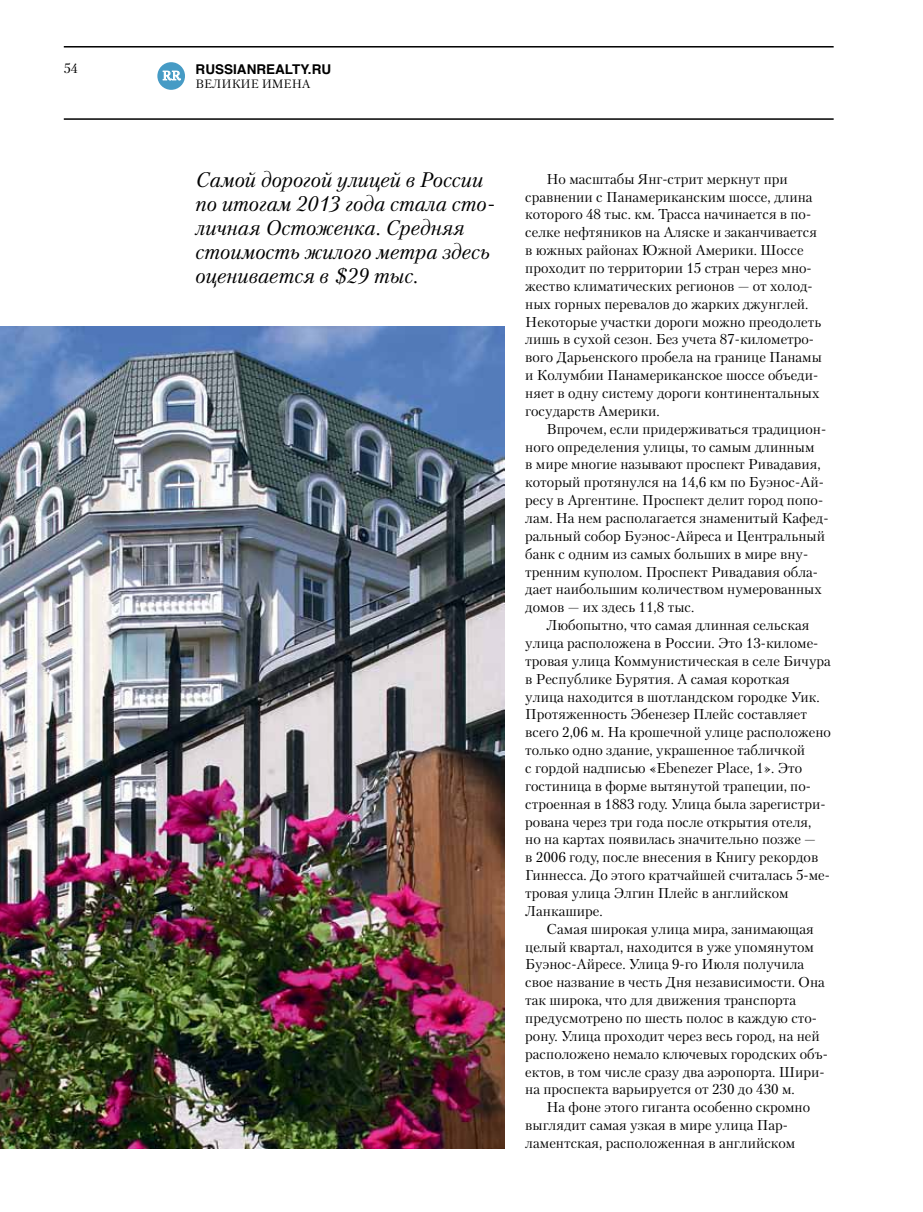
<style>
.page{position:relative;width:923px;height:1212px;background:#fff}
.page>*{position:absolute;margin:0;border:0;box-sizing:border-box;transform-origin:0 0}
.t1{font:italic 21px/24px "Petersburg TF";color:#000}
.t2{font:14.25px/17.9px "Petersburg TF";color:#000}
.t3{font:700 13.5px "Helvetica TF";color:#000}
.t4{font:13.5px "Petersburg TF";color:#000}
.t5{font:12.6px "Petersburg TF";color:#fff}
.t6{font:12px "Petersburg TF";color:#000}
</style>
<div class="page">
<hr style="left:64px;top:118px;width:769px;height:2px;background:#000">
<hr style="left:64px;top:46px;width:769px;height:2px;background:#000">
<div style="left:157px;top:62px;width:28px;height:28px;background:#469bc5;border-radius:50%"></div>
<svg style="left:163px;top:71px;width:18px;height:9px"></svg>
<img style="left:0;top:327px;width:504px;height:821px">
<p class="t4" style="left:64px;top:60px;width:16px">54</p>
<p class="t3" style="left:196px;top:58px;width:29px">RUSSIA</p>
<p class="t3" style="left:247px;top:58px;width:20px">NREALT</p>
<p class="t3" style="left:300px;top:58px;width:32px">Y.RU</p>
<p class="t6" style="left:196px;top:77px;width:107px">Великие имена</p>
<p class="t5" style="left:162px;top:68px;width:20px">RR</p>
<h1 class="t1" style="left:196px;top:167px;width:301px">Самой дорогой улицей в России по итогам 2013 года стала сто&shy;личная Остоженка. Средняя стоимость жилого метра здесь оценивается в $29 тыс.</h1>
<p class="t2" style="left:525px;top:170px;width:298px;text-indent:21px">Но масштабы Янг-стрит меркнут при сравнении с Панамериканским шоссе, длина которого 48 тыс. км. Трасса начинается в по&shy;селке нефтяников на Аляске и заканчивается в южных районах Южной Америки. Шоссе проходит по территории 15 стран через мно&shy;жество климатических регионов — от холод&shy;ных горных перевалов до жарких джунглей.<br>Некоторые участки дороги можно преодолеть лишь в сухой сезон. Без учета 87‑километро&shy;вого Дарьенского пробела на границе Панамы и Колумбии Панамериканское шоссе объеди&shy;няет в одну систему дороги континентальных государств Америки.</p>
<p class="t2" style="left:525px;top:419px;width:303px;text-indent:21px">Впрочем, если придерживаться традицион&shy;ного определения улицы, то самым длинным<br>в мире многие называют проспект Ривадавия, который протянулся на 14,6 км по Буэнос-Ай&shy;ресу в Аргентине. Проспект делит город попо&shy;лам. На нем располагается знаменитый Кафед&shy;ральный собор Буэнос-Айреса и Центральный банк с одним из самых больших в мире вну&shy;тренним куполом. Проспект Ривадавия обла&shy;дает наибольшим количеством нумерованных домов — их здесь 11,8 тыс.</p>
<p class="t2" style="left:525px;top:616px;width:307px;text-indent:21px">Любопытно, что самая длинная сельская улица расположена в России. Это 13‑киломе&shy;тровая улица Коммунистическая в селе Бичура в Республике Бурятия. А самая короткая улица находится в шотландском городке Уик.<br>Протяженность Эбенезер Плейс составляет всего 2,06 м. На крошечной улице расположено только одно здание, украшенное табличкой<br>с гордой надписью «Ebenezer Place, 1». Это гостиница в форме вытянутой трапеции, по&shy;строенная в 1883 году. Улица была зарегистри&shy;рована через три года после открытия отеля,<br>но на картах появилась значительно позже —<br>в 2006 году, после внесения в Книгу рекордов Гиннесса. До этого кратчайшей считалась 5‑ме&shy;тровая улица Элгин Плейс в английском Ланкашире.</p>
<p class="t2" style="left:525px;top:919px;width:304px;text-indent:21px">Самая широкая улица мира, занимающая целый квартал, находится в уже упомянутом Буэнос-Айресе. Улица 9‑го Июля получила свое название в честь Дня независимости. Она так широка, что для движения транспорта предусмотрено по шесть полос в каждую сто&shy;рону. Улица проходит через весь город, на ней расположено немало ключевых городских объ&shy;ектов, в том числе сразу два аэропорта. Шири&shy;на проспекта варьируется от 230 до 430 м.</p>
<p class="t2" style="left:525px;top:1098px;width:286px;text-indent:21px">На фоне этого гиганта особенно скромно выглядит самая узкая в мире улица Пар&shy;ламентская, расположенная в английском</p>
</div>
